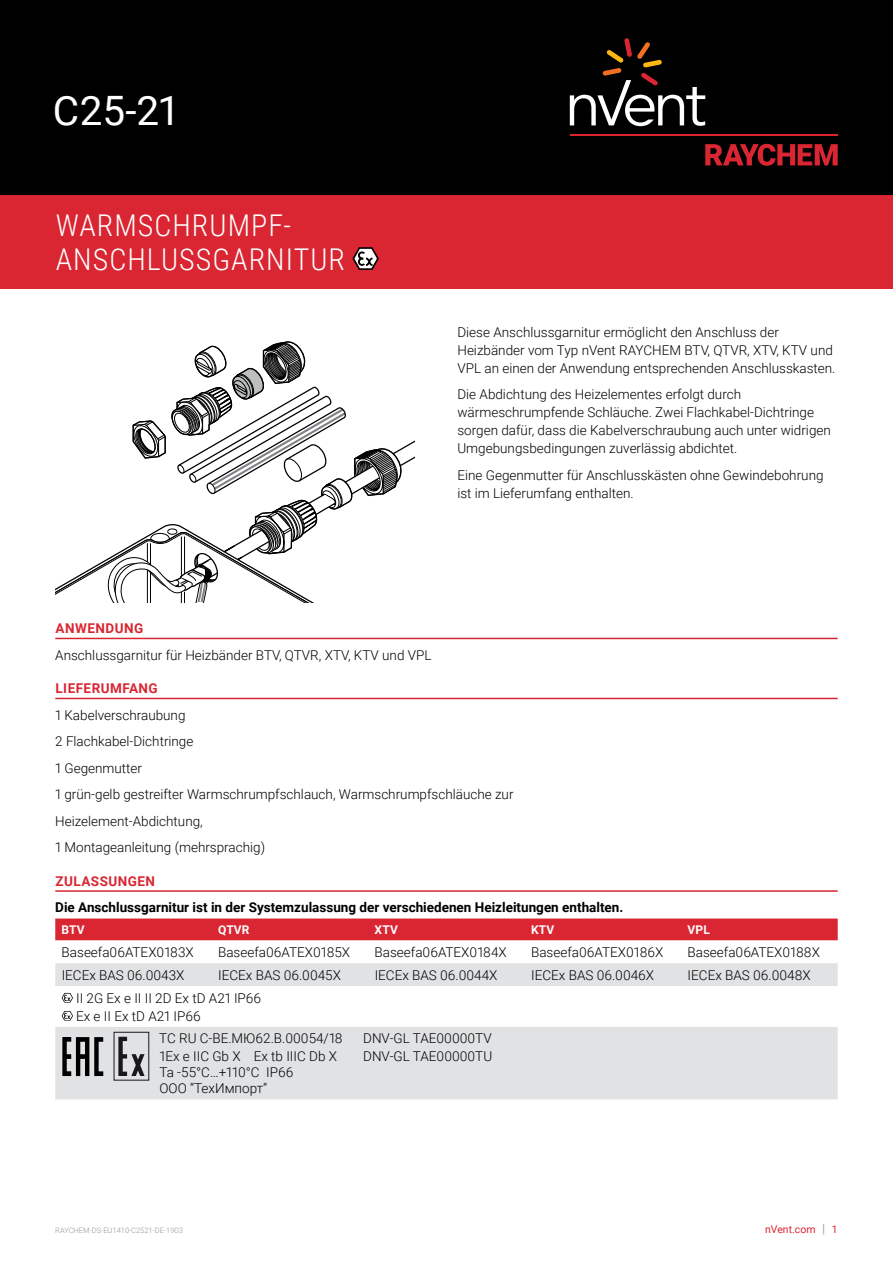
<style>
.page{position:relative;width:893px;height:1263px;background:#fff}
.page>*{position:absolute;margin:0;border:0;box-sizing:border-box;transform-origin:0 0}
.t1{font:40.5px "Roboto";color:#fff}
.t2{font:300 30px/33.8px "Roboto Condensed";letter-spacing:.035em;color:#fff}
.t3{font:300 13.5px/18px "Roboto";color:#000}
.t4{font:700 13.5px "Roboto";color:#000}
.t5{font:700 13.5px "Roboto";letter-spacing:.035em;color:#d92632}
.t6{font:700 12px "Roboto";letter-spacing:.01em;color:#fff}
.t7{font:10.5px "Roboto";color:#d92632}
.t8{font:300 7.5px "Roboto";color:#90969e}
.s1{font-size:12.6px;color:#90969e}
</style>
<div class="page">
<div style="left:0;top:0;width:893px;height:196px;background:#000"></div>
<svg style="left:705px;top:144px;width:133px;height:22px"></svg>
<hr style="left:570px;top:134px;width:268px;height:2px;background:#d92632">
<svg style="left:570px;top:38px;width:135px;height:88px"></svg>
<div style="left:0;top:196px;width:893px;height:93px;background:#d92632"></div>
<svg style="left:352px;top:247px;width:27px;height:23px"></svg>
<hr style="left:55px;top:638px;width:783px;height:1px;background:#d92632">
<hr style="left:55px;top:698px;width:783px;height:1px;background:#d92632">
<hr style="left:55px;top:890px;width:783px;height:2px;background:#d92632">
<div style="left:55px;top:918px;width:783px;height:22px;background:#d92632"></div>
<svg style="left:55px;top:963px;width:783px;height:136px;fill:#e1e2e4"></svg>
<svg style="left:62px;top:993px;width:11px;height:9px"></svg>
<svg style="left:62px;top:1011px;width:11px;height:9px"></svg>
<svg style="left:62px;top:1037px;width:41px;height:39px;background:#6c6c6d"></svg>
<svg style="left:118px;top:1037px;width:27px;height:39px"></svg>
<div style="left:114px;top:1032px;width:35px;height:48px;border:1px solid #19181d"></div>
<svg style="left:55px;top:341px;width:360px;height:261px"></svg>
<h1 class="t1" style="left:53px;top:83px;width:126px">C25-21</h1>
<h2 class="t2" style="left:56px;top:208px;width:291px">WARMSCHRUMPF-<br>ANSCHLUSSGARNITUR</h2>
<p class="t3" style="left:457px;top:323px;width:380px">Diese Anschlussgarnitur ermöglicht den Anschluss der<br>Heizbänder vom Typ nVent RAYCHEM BTV, QTVR, XTV, KTV und<br>VPL an einen der Anwendung entsprechenden Anschlusskasten.</p>
<p class="t3" style="left:457px;top:385px;width:375px">Die Abdichtung des Heizelementes erfolgt durch wärmeschrumpfende Schläuche. Zwei Flachkabel-Dichtringe sorgen dafür, dass die Kabelverschraubung auch unter widrigen Umgebungsbedingungen zuverlässig abdichtet.</p>
<p class="t3" style="left:457px;top:465px;width:368px">Eine Gegenmutter für Anschlusskästen ohne Gewindebohrung ist im Lieferumfang enthalten.</p>
<p class="t5" style="left:56px;top:619px;width:89px">ANWENDUNG</p>
<p class="t3" style="left:55px;top:646px;width:378px">Anschlussgarnitur für Heizbänder BTV, QTVR, XTV, KTV und VPL</p>
<p class="t5" style="left:56px;top:679px;width:104px">LIEFERUMFANG</p>
<p class="t3" style="left:55px;top:701px;width:460px;line-height:26.5px">1 Kabelverschraubung<br>2 Flachkabel-Dichtringe<br>1 Gegenmutter<br>1 grün-gelb gestreifter Warmschrumpfschlauch, Warmschrumpfschläuche zur Heizelement-Abdichtung,<br>1 Montageanleitung (mehrsprachig)</p>
<p class="t5" style="left:56px;top:872px;width:101px">ZULASSUNGEN</p>
<p class="t4" style="left:55px;top:898px;width:570px">Die Anschlussgarnitur ist in der Systemzulassung der verschiedenen Heizleitungen enthalten.</p>
<p class="t6" style="left:62px;top:921px;width:25px">BTV</p>
<p class="t6" style="left:218px;top:921px;width:33px">QTVR</p>
<p class="t6" style="left:375px;top:921px;width:25px">XTV</p>
<p class="t6" style="left:531px;top:921px;width:25px">KTV</p>
<p class="t6" style="left:688px;top:921px;width:24px">VPL</p>
<p class="t3" style="left:62px;top:942px;width:134px">Baseefa06ATEX0183X</p>
<p class="t3" style="left:218px;top:942px;width:134px">Baseefa06ATEX0185X</p>
<p class="t3" style="left:375px;top:942px;width:134px">Baseefa06ATEX0184X</p>
<p class="t3" style="left:531px;top:942px;width:134px">Baseefa06ATEX0186X</p>
<p class="t3" style="left:688px;top:942px;width:134px">Baseefa06ATEX0188X</p>
<p class="t3" style="left:62px;top:965px;width:124px">IECEx BAS 06.0043X</p>
<p class="t3" style="left:218px;top:965px;width:124px">IECEx BAS 06.0045X</p>
<p class="t3" style="left:375px;top:965px;width:124px">IECEx BAS 06.0044X</p>
<p class="t3" style="left:531px;top:965px;width:124px">IECEx BAS 06.0046X</p>
<p class="t3" style="left:688px;top:965px;width:125px">IECEx BAS 06.0048X</p>
<p class="t3" style="left:76px;top:988px;width:187px">II 2G Ex e II II 2D Ex tD A21 IP66<br>Ex e II Ex tD A21 IP66</p>
<p class="t3" style="left:159px;top:1029px;width:185px">ТС RU C-BE.МЮ62.В.00054/18</p>
<p class="t3" style="left:363px;top:1029px;width:130px">DNV-GL TAE00000TV</p>
<p class="t3" style="left:159px;top:1047px;width:179px">1Ex e IIC Gb X Ex tb IIIC Db X</p>
<p class="t3" style="left:363px;top:1047px;width:131px">DNV-GL TAE00000TU</p>
<p class="t3" style="left:159px;top:1064px;width:135px;line-height:15.8px">Ta -55°C…+110°C IP66<br>ООО “ТехИмпорт”</p>
<p class="t8" style="left:55px;top:1225px;width:129px">RAYCHEM-DS-EU1410-C2521-DE-1903</p>
<p class="t7" style="left:765px;top:1222px;width:74px">nVent.com <span class="s1">|</span> 1</p>
</div>
